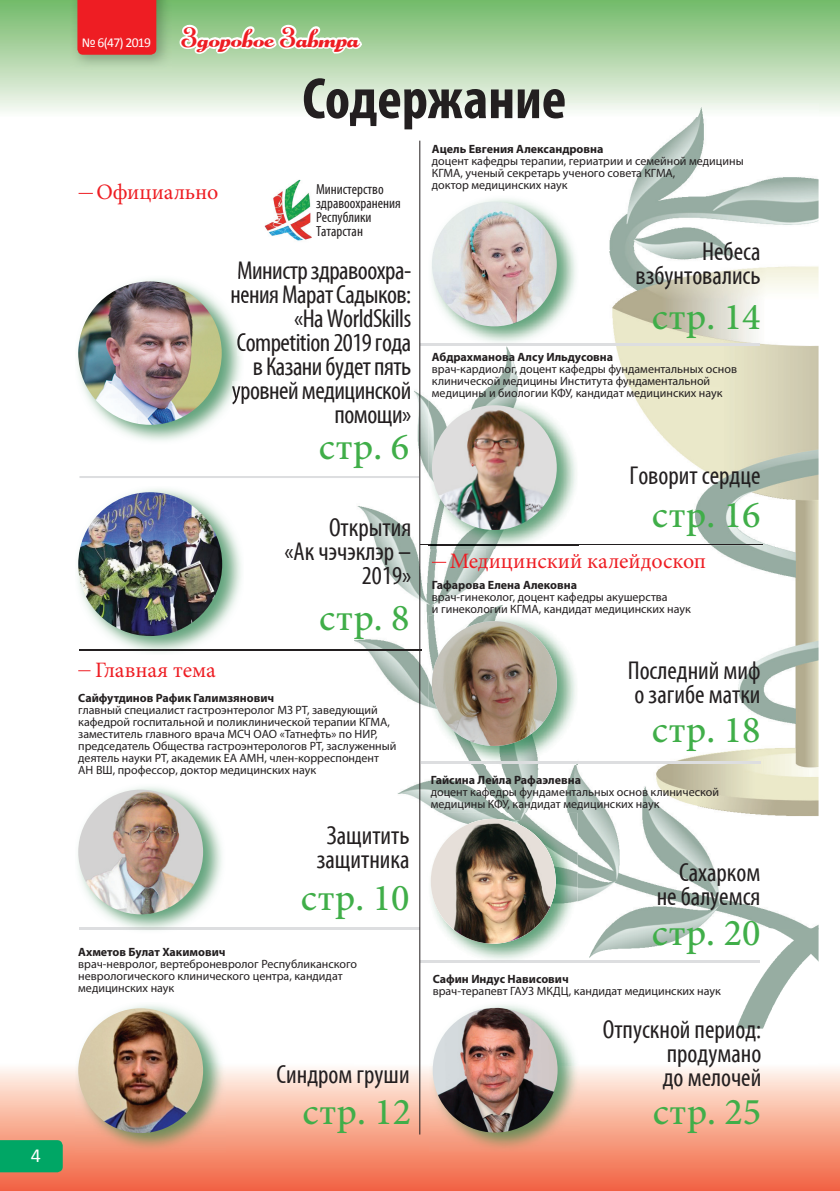
<style>
.page{position:relative;width:840px;height:1191px;background:#fff}
.page>*{position:absolute;margin:0;border:0;box-sizing:border-box;transform-origin:0 0}
.t1{font:700 condensed 58.6px "Myriad Pro";color:#231f20}
.t2{font:500 38px "Minion Pro";letter-spacing:.015em;color:#40ae49}
.t3{font:condensed 26px/24px "Myriad Pro";color:#231f20;text-align:right}
.t4{font:condensed 26px/24px "Myriad Pro";letter-spacing:-.02em;color:#231f20;text-align:right}
.t5{font:26px "Anna Faustinascript";color:#ee1d23}
.t6{font:22px "Minion Pro";color:#ee1d23}
.t7{font:20px "Calibri";color:#fff}
.t8{font:condensed 14.8px/14px "Myriad Pro";color:#231f20}
.t9{font:12px/12px "Myriad Pro";color:#231f20}
.t10{font:700 12px "Myriad Pro";color:#231f20}
.s1{font-family:"Calibri";font-size:13.6px;color:#fff}
.s2{font-weight:700}
</style>
<div class="page">
<img style="left:419px;top:117px;width:399px;height:134px">
<img style="left:354px;top:251px;width:132px;height:812px">
<img style="left:566px;top:251px;width:252px;height:677px">
<img style="left:487px;top:346px;width:31px;height:42px">
<img style="left:486px;top:549px;width:9px;height:16px">
<img style="left:486px;top:765px;width:53px;height:48px">
<img style="left:486px;top:928px;width:332px;height:101px">
<img style="left:432px;top:388px;width:290px;height:11px">
<img style="left:432px;top:605px;width:258px;height:10px">
<img style="left:354px;top:261px;width:56px;height:47px">
<img style="left:354px;top:333px;width:57px;height:23px">
<img style="left:354px;top:381px;width:57px;height:23px">
<svg style="left:0;top:0;width:839px;height:117px;background:#bcdcb6"></svg>
<svg style="left:0;top:1065px;width:839px;height:126px;background:#f7a48c"></svg>
<hr style="left:80px;top:649px;width:341px;height:1px;background:#231f20">
<hr style="left:420px;top:544px;width:342px;height:1px;background:#231f20">
<div style="left:0;top:1140px;width:63px;height:32px;background:#00a665"></div>
<img style="left:70px;top:0;width:7px;height:70px">
<svg style="left:78px;top:193px;width:15px;height:1px"></svg>
<hr style="left:421px;top:761px;width:339px;height:2px;background:#dddee0">
<hr style="left:419px;top:960px;width:339px;height:2px;background:#dddee0">
<hr style="left:80px;top:927px;width:339px;height:2px;background:#dddee0">
<hr style="left:79px;top:476px;width:340px;height:2px;background:#dddee0">
<hr style="left:420px;top:344px;width:339px;height:2px;background:#dddee0">
<hr style="left:419px;top:141px;width:1px;height:993px;background:#231f20">
<svg style="left:431px;top:562px;width:15px;height:1px"></svg>
<svg style="left:78px;top:670px;width:12px;height:1px"></svg>
<img style="left:78px;top:279px;width:163px;height:162px">
<svg style="left:238px;top:275px;width:6px;height:9px"></svg>
<img style="left:231px;top:285px;width:13px;height:23px">
<img style="left:237px;top:333px;width:7px;height:23px">
<img style="left:232px;top:381px;width:12px;height:23px">
<img style="left:78px;top:281px;width:144px;height:144px;border-radius:72px">
<img style="left:78px;top:489px;width:166px;height:163px">
<img style="left:80px;top:649px;width:164px;height:1px">
<img style="left:78px;top:492px;width:144px;height:144px;border-radius:72px">
<img style="left:75px;top:1005px;width:150px;height:147px">
<img style="left:78px;top:1008px;width:125px;height:125px;border-radius:62px">
<img style="left:428px;top:399px;width:150px;height:150px">
<img style="left:428px;top:544px;width:150px;height:1px">
<img style="left:431px;top:405px;width:125px;height:125px;border-radius:62px">
<svg style="left:77px;top:0;width:288px;height:83px;background:#bbb491"></svg>
<img style="left:264px;top:179px;width:47px;height:62px">
<img style="left:428px;top:196px;width:150px;height:148px">
<img style="left:431px;top:202px;width:125px;height:124px;border-radius:62px">
<img style="left:429px;top:1001px;width:150px;height:150px">
<img style="left:432px;top:1007px;width:125px;height:125px;border-radius:62px">
<img style="left:428px;top:615px;width:150px;height:150px">
<img style="left:432px;top:615px;width:146px;height:1px">
<img style="left:428px;top:761px;width:150px;height:2px">
<img style="left:431px;top:621px;width:125px;height:125px;border-radius:62px">
<img style="left:78px;top:787px;width:147px;height:143px">
<img style="left:80px;top:927px;width:145px;height:2px">
<img style="left:78px;top:789px;width:125px;height:125px;border-radius:62px">
<img style="left:427px;top:813px;width:150px;height:147px">
<img style="left:430px;top:819px;width:125px;height:124px;border-radius:62px">
<h3 class="t7" style="left:31px;top:1142px;width:12px">4</h3>
<h3 class="t5" style="left:82px;top:22px;width:278px"><span class="s1">№ 6(47) 2019</span> Здоровое Завтра</h3>
<h1 class="t1" style="left:302px;top:62px;width:265px">Содержание</h1>
<h3 class="t6" style="left:96px;top:178px;width:124px">Официально</h3>
<p class="t8" style="left:316px;top:182px;width:86px">Министерство здравоохранения<br>Республики<br>Татарстан</p>
<h3 class="t4" style="left:230px;top:258px;width:182px">Министр здравоохра&shy;нения Марат Садыков: «На WorldSkills<br>Competition 2019 года в Казани будет пять уровней медицинской помощи»</h3>
<h2 class="t2" style="left:319px;top:421px;width:92px">стр. 6</h2>
<p class="t10" style="left:431px;top:141px;width:173px">Ацель Евгения Александровна</p>
<p class="t9" style="left:431px;top:155px;width:313px">доцент кафедры терапии, гериатрии и семейной медицины<br>КГМА, ученый секретарь ученого совета КГМА,<br>доктор медицинских наук</p>
<h3 class="t3" style="left:635px;top:239px;width:126px">Небеса взбунтовались</h3>
<h2 class="t2" style="left:651px;top:291px;width:110px">стр. 14</h2>
<p class="t10" style="left:431px;top:349px;width:183px">Абдрахманова Алсу Ильдусовна</p>
<p class="t9" style="left:431px;top:362px;width:306px">врач-кардиолог, доцент кафедры фундаментальных основ клинической медицины Института фундаментальной медицины и биологии КФУ, кандидат медицинских наук</p>
<h3 class="t3" style="left:629px;top:463px;width:132px">Говорит сердце</h3>
<h2 class="t2" style="left:651px;top:489px;width:110px">стр. 16</h2>
<h3 class="t3" style="left:284px;top:515px;width:128px">Открытия<br>«Ак чэчэклэр –</h3>
<p class="t9" style="left:431px;top:579px;width:260px;text-indent:-70px"><sup>2019»</sup> <span class="s2">Гафарова Елена Алековна<br></span>врач-гинеколог, доцент кафедры акушерства<br>и гинекологии КГМА, кандидат медицинских наук</p>
<h3 class="t6" style="left:449px;top:546px;width:258px">Медицинский калейдоскоп</h3>
<h2 class="t2" style="left:319px;top:592px;width:92px">стр. 8</h2>
<h3 class="t6" style="left:95px;top:655px;width:122px">Главная тема</h3>
<p class="t10" style="left:78px;top:690px;width:197px">Сайфутдинов Рафик Галимзянович</p>
<p class="t9" style="left:78px;top:704px;width:319px">главный специалист гастроэнтеролог МЗ РТ, заведующий кафедрой госпитальной и поликлинической терапии КГМА, заместитель главного врача МСЧ ОАО «Татнефть» по НИР, председатель Общества гастроэнтерологов РТ, заслуженный деятель науки РТ, академик ЕА АМН, член-корреспондент АН ВШ, профессор, доктор медицинских наук</p>
<h3 class="t3" style="left:316px;top:823px;width:94px;text-align:center">Защитить защитника</h3>
<h2 class="t2" style="left:301px;top:872px;width:110px">стр. 10</h2>
<p class="t10" style="left:78px;top:944px;width:149px">Ахметов Булат Хакимович</p>
<p class="t9" style="left:78px;top:958px;width:280px">врач-невролог, вертеброневролог Республиканского неврологического клинического центра, кандидат медицинских наук</p>
<h3 class="t3" style="left:276px;top:1062px;width:134px">Синдром груши</h3>
<h2 class="t2" style="left:302px;top:1085px;width:110px">стр. 12</h2>
<h3 class="t3" style="left:627px;top:658px;width:134px;text-align:left">Последний миф о загибе матки</h3>
<h2 class="t2" style="left:651px;top:704px;width:110px">стр. 18</h2>
<p class="t10" style="left:430px;top:772px;width:152px">Гайсина Лейла Рафаэлевна</p>
<p class="t9" style="left:430px;top:785px;width:289px">доцент кафедры фундаментальных основ клинической медицины КФУ, кандидат медицинских наук</p>
<h3 class="t3" style="left:656px;top:860px;width:105px">Сахарком не балуемся</h3>
<h2 class="t2" style="left:651px;top:907px;width:110px">стр. 20</h2>
<p class="t10" style="left:432px;top:971px;width:137px">Сафин Индус Нависович</p>
<p class="t9" style="left:432px;top:985px;width:289px">врач-терапевт ГАУЗ МКДЦ, кандидат медицинских наук</p>
<h3 class="t3" style="left:662px;top:1016px;width:100px;text-align:justify;text-indent:-60px">Отпускной период: продумано до мелочей</h3>
<h2 class="t2" style="left:652px;top:1086px;width:110px">стр. 25</h2>
</div>
